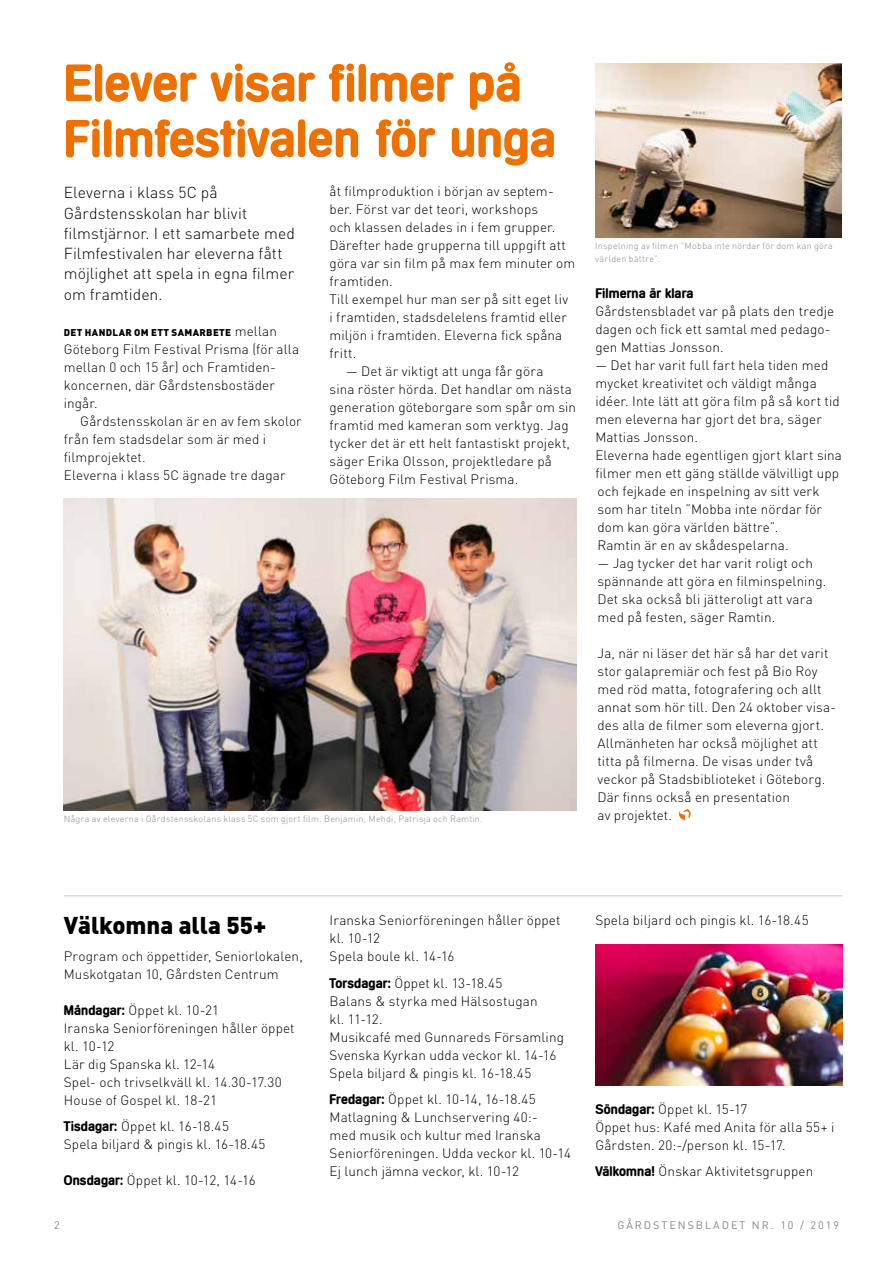
<style>
.page{position:relative;width:893px;height:1263px;background:#fff}
.page>*{position:absolute;margin:0;border:0;box-sizing:border-box;transform-origin:0 0}
.t1{font:700 51px/55.5px "Mercedes Serial";color:#ee7100}
.t2{font:900 24px "DIN";color:#000}
.t3{font:300 15.75px/20.2px "DIN";letter-spacing:.005em;color:#000}
.t4{font:300 13.5px/18px "DIN";letter-spacing:.01em;color:#000}
.t5{font:700 13.5px "Mercedes Serial";letter-spacing:.01em;color:#000}
.t6{font:10.8px "DIN";letter-spacing:.18em;color:#868786}
.t7{font:900 9.75px "DIN";letter-spacing:.04em;color:#000}
.t8{font:300 9px/12.8px "DIN";letter-spacing:.03em;color:#868786}
.s1{font-weight:300;font-size:13.5px}
.s2{font-family:"Mercedes Serial";font-weight:700}
</style>
<div class="page">
<svg style="left:679px;top:809px;width:12px;height:11px"></svg>
<img style="left:64px;top:498px;width:512px;height:312px">
<hr style="left:64px;top:895px;width:778px;height:1px;background:#c5c6c6">
<img style="left:595px;top:64px;width:247px;height:173px">
<img style="left:595px;top:944px;width:247px;height:142px">
<h1 class="t1" style="left:64px;top:55px;width:494px">Elever visar filmer på<br>Filmfestivalen för unga</h1>
<p class="t3" style="left:64px;top:182px;width:233px">Eleverna i klass 5C på<br>Gårdstensskolan har blivit filmstjärnor. I ett samarbete med<br>Filmfestivalen har eleverna fått möjlighet att spela in egna filmer om framtiden.</p>
<p class="t7" style="left:64px;top:325px;width:215px">DET HANDLAR OM ETT SAMARBETE <span class="s1">mellan</span></p>
<p class="t4" style="left:64px;top:339px;width:237px">Göteborg Film Festival Prisma (för alla mellan 0 och 15 år) och Framtiden&shy;koncernen, där Gårdstensbostäder ingår.</p>
<p class="t4" style="left:64px;top:411px;width:239px;text-indent:16px">Gårdstensskolan är en av fem skolor från fem stadsdelar som är med i filmprojektet.<br>Eleverna i klass 5C ägnade tre dagar</p>
<p class="t4" style="left:330px;top:182px;width:247px">åt filmproduktion i början av septem&shy;ber. Först var det teori, workshops<br>och klassen delades in i fem grupper.<br>Därefter hade grupperna till uppgift att göra var sin film på max fem minuter om framtiden.<br>Till exempel hur man ser på sitt eget liv<br>i framtiden, stadsdelelens framtid eller miljön i framtiden. Eleverna fick spåna fritt.</p>
<p class="t4" style="left:330px;top:362px;width:248px;text-indent:16px">— Det är viktigt att unga får göra<br>sina röster hörda. Det handlar om nästa generation göteborgare som spår om sin framtid med kameran som verktyg. Jag tycker det är ett helt fantastiskt projekt, säger Erika Olsson, projektledare på Göteborg Film Festival Prisma.</p>
<p class="t8" style="left:595px;top:239px;width:239px">Inspelning av filmen ”Mobba inte nördar för dom kan göra världen bättre”.</p>
<p class="t5" style="left:595px;top:285px;width:100px">Filmerna är klara</p>
<p class="t4" style="left:595px;top:302px;width:240px">Gårdstensbladet var på plats den tredje dagen och fick ett samtal med pedago&shy;gen Mattias Jonsson.</p>
<p class="t4" style="left:595px;top:356px;width:248px">— Det har varit full fart hela tiden med mycket kreativitet och väldigt många idéer. Inte lätt att göra film på så kort tid men eleverna har gjort det bra, säger Mattias Jonsson.<br>Eleverna hade egentligen gjort klart sina filmer men ett gäng ställde välvilligt upp och fejkade en inspelning av sitt verk som har titeln ”Mobba inte nördar för dom kan göra världen bättre”.<br>Ramtin är en av skådespelarna.</p>
<p class="t4" style="left:597px;top:554px;width:230px">— Jag tycker det har varit roligt och spännande att göra en filminspelning.<br>Det ska också bli jätteroligt att vara med på festen, säger Ramtin.</p>
<p class="t4" style="left:597px;top:644px;width:240px">Ja, när ni läser det här så har det varit stor galapremiär och fest på Bio Roy med röd matta, fotografering och allt annat som hör till. Den 24 oktober visa&shy;des alla de filmer som eleverna gjort.<br>Allmänheten har också möjlighet att titta på filmerna. De visas under två veckor på Stadsbiblioteket i Göteborg.<br>Där finns också en presentation</p>
<p class="t8" style="left:64px;top:812px;width:420px">Några av eleverna i Gårdstensskolans klass 5C som gjort film. Benjamin, Mehdi, Patrisja och Ramtin.</p>
<p class="t4" style="left:597px;top:806px;width:76px">av projektet.</p>
<h2 class="t2" style="left:64px;top:910px;width:204px">Välkomna alla 55+</h2>
<p class="t4" style="left:64px;top:947px;width:241px">Program och öppettider, Seniorlokalen,<br>Muskotgatan 10, Gårdsten Centrum</p>
<p class="t4" style="left:64px;top:1001px;width:232px"><span class="s2">Måndagar:</span> Öppet kl. 10-21<br>Iranska Seniorföreningen håller öppet kl. 10-12<br>Lär dig Spanska kl. 12-14<br>Spel- och trivselkväll kl. 14.30-17.30<br>House of Gospel kl. 18-21</p>
<p class="t4" style="left:64px;top:1117px;width:203px"><span class="s2">Tisdagar:</span> Öppet kl. 16-18.45<br>Spela biljard &amp; pingis kl. 16-18.45</p>
<p class="t4" style="left:64px;top:1171px;width:193px"><span class="s2">Onsdagar:</span> Öppet kl. 10-12, 14-16</p>
<p class="t4" style="left:330px;top:911px;width:232px">Iranska Seniorföreningen håller öppet kl. 10-12<br>Spela boule kl. 14-16</p>
<p class="t4" style="left:330px;top:974px;width:236px"><span class="s2">Torsdagar:</span> Öppet kl. 13-18.45<br>Balans &amp; styrka med Hälsostugan<br>kl. 11-12.<br>Musikcafé med Gunnareds Församling<br>Svenska Kyrkan udda veckor kl. 14-16<br>Spela biljard &amp; pingis kl. 16-18.45</p>
<p class="t4" style="left:330px;top:1090px;width:243px"><span class="s2">Fredagar:</span> Öppet kl. 10-14, 16-18.45<br>Matlagning &amp; Lunchservering 40:-<br>med musik och kultur med Iranska Seniorföreningen. Udda veckor kl. 10-14<br>Ej lunch jämna veckor, kl. 10-12</p>
<p class="t4" style="left:595px;top:911px;width:215px">Spela biljard och pingis kl. 16-18.45</p>
<p class="t4" style="left:595px;top:1099px;width:241px"><span class="s2">Söndagar:</span> Öppet kl. 15-17<br>Öppet hus: Kafé med Anita för alla 55+ i<br>Gårdsten. 20:-/person kl. 15-17.</p>
<p class="t4" style="left:595px;top:1162px;width:219px"><span class="s2">Välkomna!</span> Önskar Aktivitetsgruppen</p>
<p class="t6" style="left:54px;top:1218px;width:7px">2</p>
<p class="t6" style="left:617px;top:1218px;width:223px">GÅRDSTENSBLADET NR. 10 / 2019</p>
</div>
